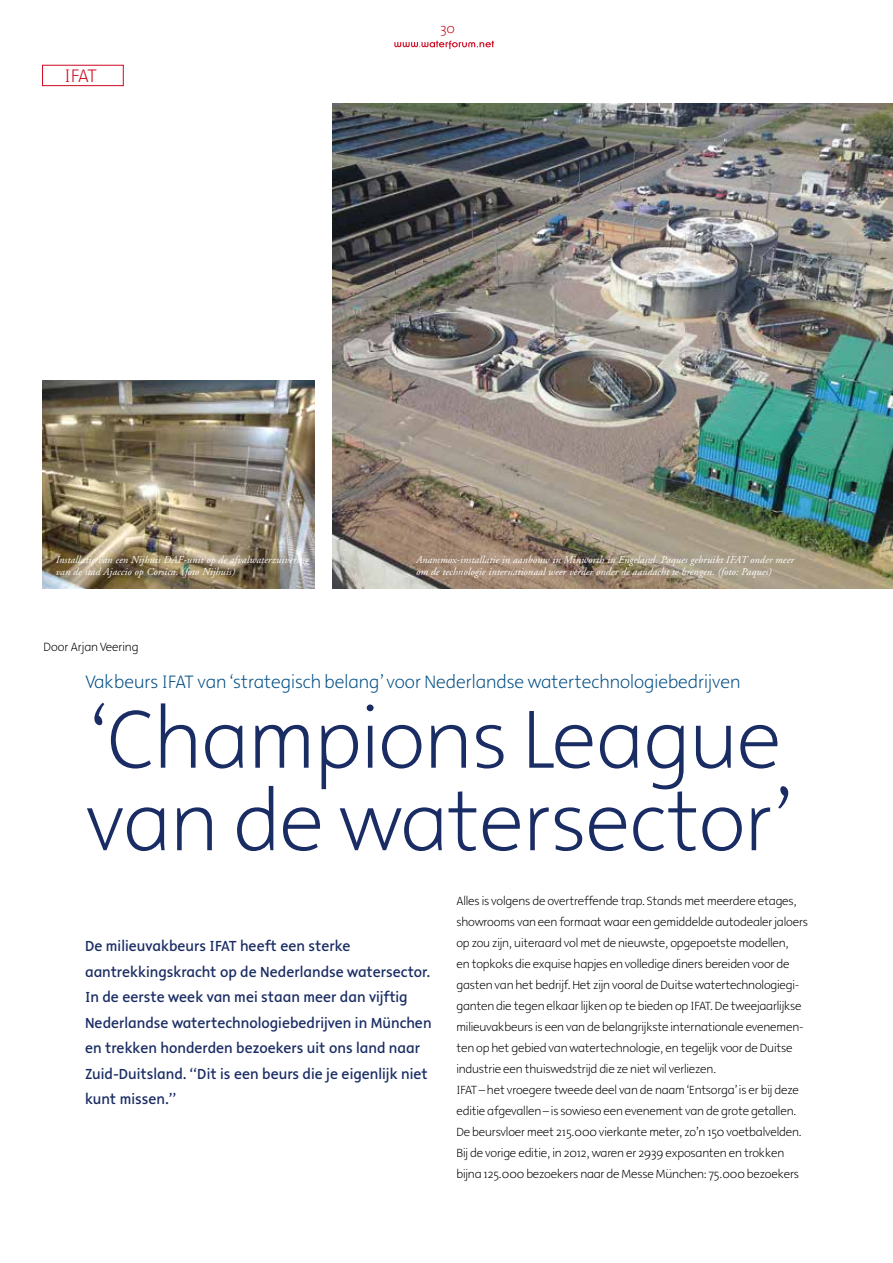
<style>
.page{position:relative;width:893px;height:1263px;background:#fff}
.page>*{position:absolute;margin:0;border:0;box-sizing:border-box;transform-origin:0 0}
.t1{font:300 82.5px/82.5px "Malcom";color:#1a2c64}
.t2{font:300 18.15px "Malcom";color:#cd071e}
.t3{font:300 18px "Malcom";letter-spacing:.005em;color:#004d84}
.t4{font:15px/25.5px "Malcom";color:#1a2c64}
.t5{font:300 13.5px "Malcom";color:#cd071e}
.t6{font:300 12px "Malcom";color:#000}
.t7{font:300 11.85px/21px "Malcom";letter-spacing:-.01em;color:#000}
.t8{font:italic 10.5px/12px "Adobe Garamond";letter-spacing:.01em;color:#fff}
</style>
<div class="page">
<img style="left:332px;top:103px;width:561px;height:486px">
<svg style="left:394px;top:41px;width:100px;height:8px"></svg>
<div style="left:43px;top:65px;width:80px;height:21px;border:1px solid #cd071e"></div>
<img style="left:43px;top:381px;width:271px;height:207px">
<h2 class="t2" style="left:65px;top:64px;width:34px">I FAT</h2>
<p class="t5" style="left:440px;top:19px;width:16px">30</p>
<p class="t8" style="left:55px;top:554px;width:255px">Installatie van een Nijhuis DAF-unit op de afvalwaterzuivering van de stad Ajaccio op Corsica. (foto Nijhuis)</p>
<p class="t8" style="left:416px;top:554px;width:379px">Anammox-installatie in aanbouw in Minworth in Engeland. Paques gebruikt IFAT onder meer om de technologie internationaal weer verder onder de aandacht te brengen. (foto: Paques)</p>
<p class="t6" style="left:44px;top:639px;width:96px">Door Arjan Veering</p>
<h3 class="t3" style="left:86px;top:669px;width:656px">Vakbeurs I FAT van ‘strategisch belang’ voor Nederlandse watertechnologiebedrijven</h3>
<h1 class="t1" style="left:86px;top:698px;width:709px">‘Champions League van de watersector’</h1>
<p class="t4" style="left:85px;top:933px;width:348px">De milieuvakbeurs I FAT heeft een sterke aantrekkingskracht op de Nederlandse watersector.<br>In de eerste week van mei staan meer dan vijftig Nederlandse watertechnologiebedrijven in München en trekken honderden bezoekers uit ons land naar Zuid-Duitsland. “Dit is een beurs die je eigenlijk niet kunt missen.”</p>
<p class="t7" style="left:456px;top:891px;width:353px">Alles is volgens de overtreffende trap. Stands met meerdere etages, showrooms van een formaat waar een gemiddelde autodealer jaloers op zou zijn, uiteraard vol met de nieuwste, opgepoetste modellen,<br>en topkoks die exquise hapjes en volledige diners bereiden voor de gasten van het bedrijf. Het zijn vooral de Duitse watertechnologiegi&shy;ganten die tegen elkaar lijken op te bieden op I FAT. De tweejaarlijkse milieuvakbeurs is een van de belangrijkste internationale evenemen&shy;ten op het gebied van watertechnologie, en tegelijk voor de Duitse industrie een thuiswedstrijd die ze niet wil verliezen.<br>I FAT – het vroegere tweede deel van de naam ‘Entsorga’ is er bij deze editie afgevallen – is sowieso een evenement van de grote getallen.<br>De beursvloer meet 215.000 vierkante meter, zo’n 150 voetbalvelden.<br>Bij de vorige editie, in 2012, waren er 2939 exposanten en trokken bijna 125.000 bezoekers naar de Messe München: 75.000 bezoekers</p>
</div>
